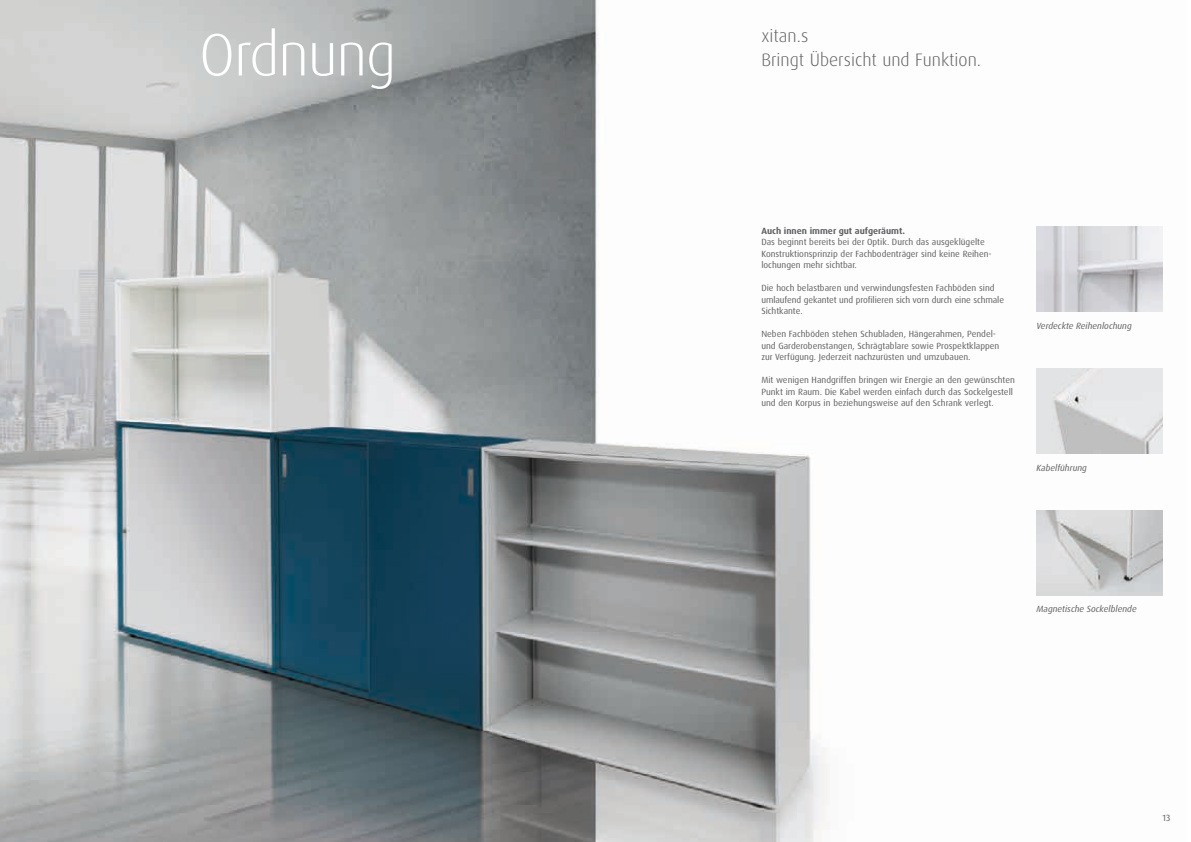
<style>
.page{position:relative;width:1191px;height:842px;background:#fff}
.page>*{position:absolute;margin:0;border:0;box-sizing:border-box;transform-origin:0 0}
.t1{font:300 60px "Dax OT";letter-spacing:-.02em;color:#fff}
.t2{font:300 18px/24px "Dax OT";color:#5f6062}
.t3{font:9px/11.5px "Dax OT";color:#5f6062}
.t4{font:italic 9px "Dax OT";color:#5f6062}
.t5{font:700 9px "Dax OT";color:#5f6062}
</style>
<div class="page">
<img style="left:0;top:0;width:1163px;height:842px">
<img style="left:1036px;top:227px;width:126px;height:85px">
<img style="left:1036px;top:510px;width:126px;height:85px">
<img style="left:1036px;top:369px;width:126px;height:85px">
<h1 class="t1" style="left:199px;top:17px;width:198px">Ordnung</h1>
<h2 class="t2" style="left:761px;top:24px;width:221px">xitan.s<br>Bringt Übersicht und Funktion.</h2>
<p class="t5" style="left:761px;top:225px;width:145px">Auch innen immer gut aufgeräumt.</p>
<p class="t3" style="left:761px;top:237px;width:232px">Das beginnt bereits bei der Optik. Durch das ausgeklügelte<br>Konstruktionsprinzip der Fachbodenträger sind keine Reihen&shy;lochungen mehr sichtbar.</p>
<p class="t3" style="left:761px;top:283px;width:244px">Die hoch belastbaren und verwindungsfesten Fachböden sind umlaufend gekantet und profilieren sich vorn durch eine schmale<br>Sichtkante.</p>
<p class="t3" style="left:761px;top:329px;width:239px">Neben Fachböden stehen Schubladen, Hängerahmen, Pendel&shy;und Garderobenstangen, Schrägtablare sowie Prospektklappen zur Verfügung. Jederzeit nachzurüsten und umzubauen.</p>
<p class="t3" style="left:761px;top:375px;width:255px">Mit wenigen Handgriffen bringen wir Energie an den gewünschten<br>Punkt im Raum. Die Kabel werden einfach durch das Sockelgestell und den Korpus in beziehungsweise auf den Schrank verlegt.</p>
<p class="t4" style="left:1036px;top:320px;width:97px">Verdeckte Reihenlochung</p>
<p class="t4" style="left:1036px;top:462px;width:52px">Kabelführung</p>
<p class="t4" style="left:1036px;top:603px;width:102px">Magnetische Sockelblende</p>
<p class="t3" style="left:1162px;top:812px;width:9px">13</p>
</div>
